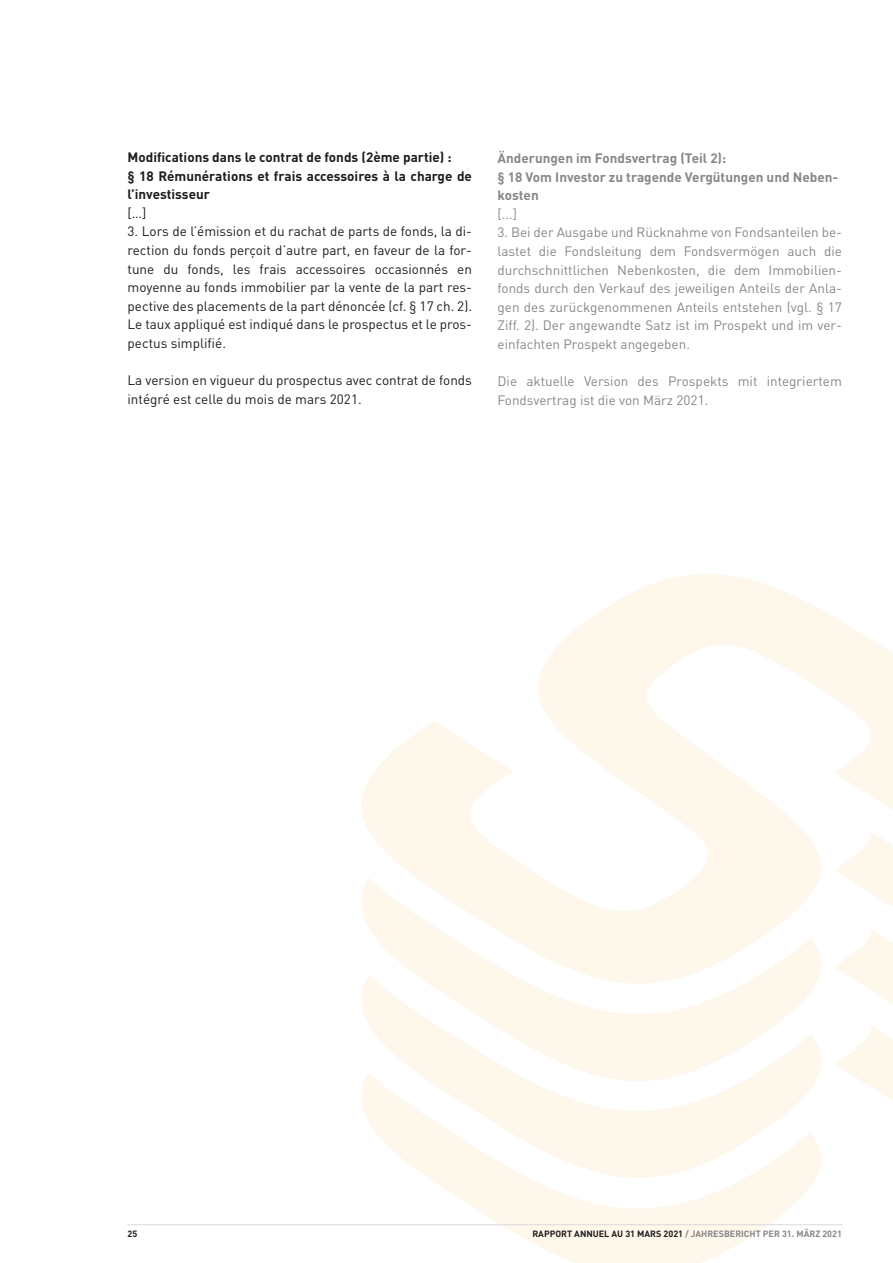
<style>
.page{position:relative;width:893px;height:1263px;background:#fff}
.page>*{position:absolute;margin:0;border:0;box-sizing:border-box;transform-origin:0 0}
.t1{font:13.5px/18.6px "DIN";color:#878787;text-align:justify}
.t2{font:13.5px/18.6px "DIN";color:#1d1d1b;text-align:justify}
.t3{font:700 13.5px/18.6px "DIN";color:#1d1d1b}
.t4{font:700 13.5px/18.6px "DIN";color:#878787}
.t5{font:700 9px "DIN";color:#878787}
.t6{font:700 9px "DIN";color:#1d1d1b}
.s1{color:#1d1d1b}
</style>
<div class="page">
<svg style="left:362px;top:574px;width:531px;height:689px;fill:#fef9f3"></svg>
<hr style="left:128px;top:1224px;width:714px;height:1px;background:#dadada">
<p class="t3" style="left:128px;top:147px;width:346px">Modifications dans le contrat de fonds (2ème partie) :<br>§ 18 Rémunérations et frais accessoires à la charge de l’investisseur</p>
<p class="t2" style="left:128px;top:203px;width:20px">[…]</p>
<p class="t2" style="left:128px;top:222px;width:346px">3. Lors de l’émission et du rachat de parts de fonds, la di&shy;rection du fonds perçoit d’autre part, en faveur de la for&shy;tune du fonds, les frais accessoires occasionnés en moyenne au fonds immobilier par la vente de la part res&shy;pective des placements de la part dénoncée (cf. § 17 ch. 2).<br>Le taux appliqué est indiqué dans le prospectus et le pros&shy;pectus simplifié.</p>
<p class="t2" style="left:128px;top:371px;width:346px">La version en vigueur du prospectus avec contrat de fonds intégré est celle du mois de mars 2021.</p>
<p class="t4" style="left:497px;top:148px;width:342px">Änderungen im Fondsvertrag (Teil 2):<br>§ 18 Vom Investor zu tragende Vergütungen und Neben&shy;kosten</p>
<p class="t1" style="left:497px;top:204px;width:21px">[...]</p>
<p class="t1" style="left:497px;top:223px;width:346px">3. Bei der Ausgabe und Rücknahme von Fondsanteilen be&shy;lastet die Fondsleitung dem Fondsvermögen auch die durchschnittlichen Nebenkosten, die dem Immobilien&shy;fonds durch den Verkauf des jeweiligen Anteils der Anla&shy;gen des zurückgenommenen Anteils entstehen (vgl. § 17<br>Ziff. 2). Der angewandte Satz ist im Prospekt und im ver&shy;einfachten Prospekt angegeben.</p>
<p class="t1" style="left:497px;top:372px;width:346px">Die aktuelle Version des Prospekts mit integriertem<br>Fondsvertrag ist die von März 2021.</p>
<p class="t6" style="left:128px;top:1228px;width:11px">25</p>
<p class="t5" style="left:532px;top:1228px;width:311px"><span class="s1">RAPPORT ANNUEL AU 31 MARS 2021</span> / JAHRESBERICHT PER 31. MÄRZ 2021</p>
</div>
